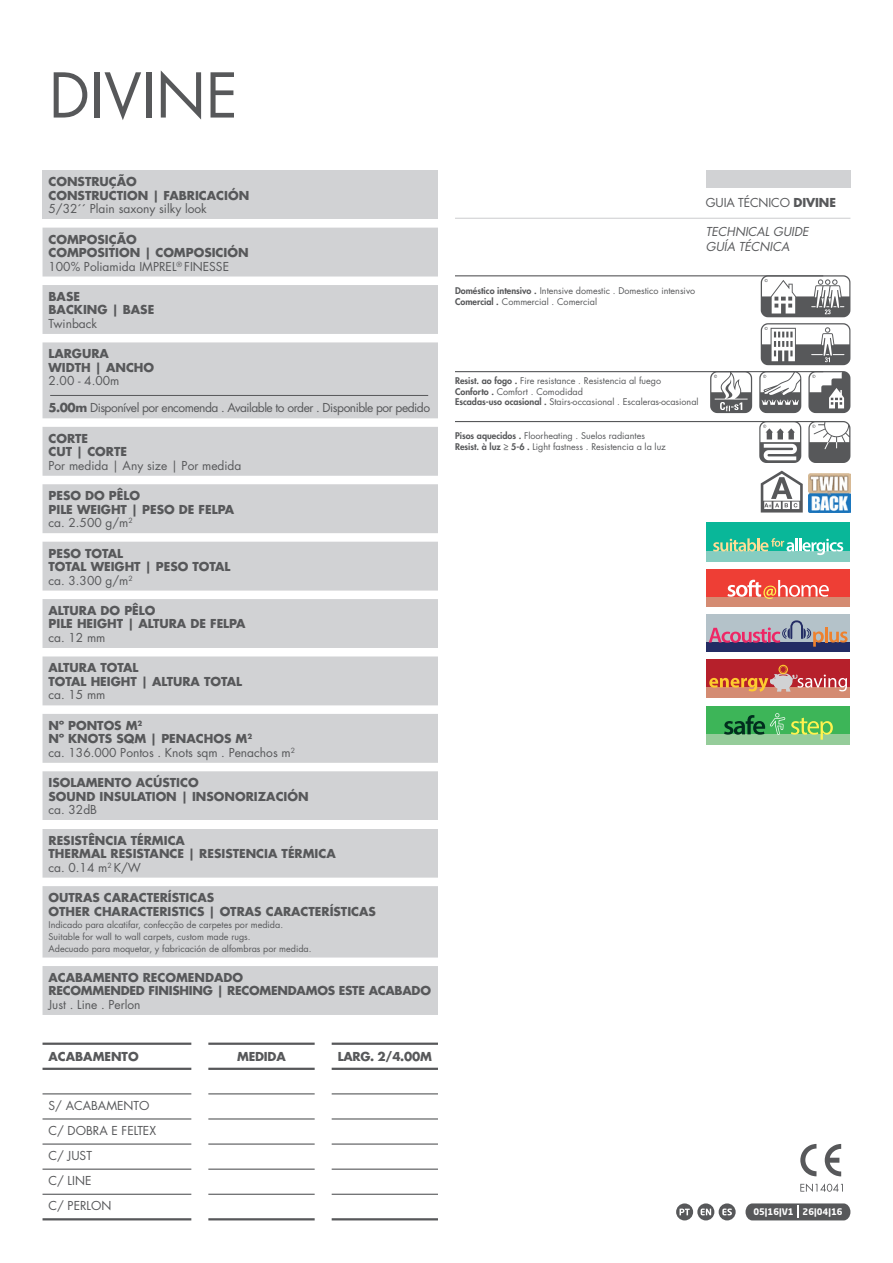
<style>
.page{position:relative;width:893px;height:1263px;background:#fff}
.page>*{position:absolute;margin:0;border:0;box-sizing:border-box;transform-origin:0 0}
.t1{font:60px "Futura Std";color:#57585a}
.Parágrafo_básico{font:700 12px/13.5px "Futura Std";color:#57585a}
.Parágrafo_básico-2{font:12px "Futura Std";color:#57585a}
.Parágrafo_básico-3{font:700 12px/13.5px "Futura Std";letter-spacing:-.02em;color:#57585a}
.Parágrafo_básico-4{font:12px "Futura Std";letter-spacing:-.04em;color:#57585a}
.t2{font:italic 12px "Futura Std";color:#57585a}
.Parágrafo_básico-5{font:9px "Futura Std";color:#57585a}
.t3{font:700 9px "Neo Sans Std";color:#fff}
.s1{font-weight:700}
.s2{font-weight:800}
</style>
<div class="page">
<div style="left:43px;top:170px;width:395px;height:49px;background:#d1d2d4"></div>
<svg style="left:43px;top:228px;width:395px;height:787px;fill:#d1d2d4"></svg>
<div style="left:43px;top:771px;width:395px;height:107px;background:#d1d2d4"></div>
<div style="left:43px;top:820px;width:395px;height:9px;background:#fff"></div>
<svg style="left:43px;top:1044px;width:395px;height:25px"></svg>
<hr style="left:43px;top:1093px;width:148px;height:1px;background:#57585a">
<hr style="left:208px;top:1093px;width:107px;height:1px;background:#57585a">
<hr style="left:332px;top:1093px;width:106px;height:1px;background:#57585a">
<hr style="left:43px;top:1118px;width:148px;height:1px;background:#57585a">
<hr style="left:208px;top:1118px;width:107px;height:1px;background:#57585a">
<hr style="left:332px;top:1118px;width:106px;height:1px;background:#57585a">
<hr style="left:43px;top:1143px;width:148px;height:1px;background:#57585a">
<hr style="left:208px;top:1143px;width:107px;height:1px;background:#57585a">
<hr style="left:332px;top:1143px;width:106px;height:1px;background:#57585a">
<hr style="left:43px;top:1168px;width:148px;height:2px;background:#57585a">
<hr style="left:208px;top:1168px;width:107px;height:2px;background:#57585a">
<hr style="left:332px;top:1168px;width:106px;height:2px;background:#57585a">
<hr style="left:43px;top:1042px;width:148px;height:3px;background:#57585a">
<hr style="left:43px;top:1068px;width:148px;height:2px;background:#57585a">
<hr style="left:208px;top:1042px;width:107px;height:3px;background:#57585a">
<hr style="left:208px;top:1068px;width:107px;height:2px;background:#57585a">
<hr style="left:332px;top:1042px;width:106px;height:3px;background:#57585a">
<hr style="left:332px;top:1068px;width:106px;height:2px;background:#57585a">
<hr style="left:43px;top:1194px;width:148px;height:1px;background:#57585a">
<hr style="left:208px;top:1194px;width:107px;height:1px;background:#57585a">
<hr style="left:332px;top:1194px;width:106px;height:1px;background:#57585a">
<hr style="left:43px;top:1218px;width:148px;height:2px;background:#57585a">
<hr style="left:208px;top:1218px;width:107px;height:2px;background:#57585a">
<hr style="left:332px;top:1218px;width:106px;height:2px;background:#57585a">
<hr style="left:455px;top:218px;width:395px;height:1px;background:#d1d2d4">
<div style="left:706px;top:170px;width:144px;height:18px;background:#d1d2d4"></div>
<div style="left:676px;top:1203px;width:17px;height:17px;background:#57585a;border-radius:50%"></div>
<svg style="left:679px;top:1208px;width:11px;height:7px"></svg>
<svg style="left:697px;top:1203px;width:17px;height:17px"></svg>
<svg style="left:701px;top:1208px;width:10px;height:7px"></svg>
<div style="left:719px;top:1203px;width:17px;height:17px;background:#57585a;border-radius:50%"></div>
<svg style="left:722px;top:1208px;width:10px;height:7px"></svg>
<svg style="left:745px;top:1203px;width:105px;height:17px"></svg>
<svg style="left:800px;top:1183px;width:43px;height:9px"></svg>
<svg style="left:800px;top:1144px;width:41px;height:32px"></svg>
<hr style="left:455px;top:275px;width:368px;height:1px;background:#57585a">
<hr style="left:455px;top:371px;width:368px;height:1px;background:#57585a">
<hr style="left:455px;top:421px;width:368px;height:1px;background:#57585a">
<hr style="left:50px;top:395px;width:378px;height:1px;background:#57585a">
<svg style="left:761px;top:275px;width:89px;height:42px"></svg>
<svg style="left:761px;top:323px;width:89px;height:42px"></svg>
<svg style="left:759px;top:371px;width:42px;height:42px"></svg>
<svg style="left:808px;top:371px;width:42px;height:42px"></svg>
<svg style="left:759px;top:422px;width:42px;height:41px"></svg>
<svg style="left:710px;top:371px;width:42px;height:42px"></svg>
<svg style="left:808px;top:421px;width:42px;height:42px"></svg>
<img style="left:808px;top:473px;width:42px;height:39px">
<div style="left:706px;top:523px;width:144px;height:39px;background:#09b799"></div>
<div style="left:706px;top:552px;width:144px;height:10px;background:#86cdc1"></div>
<svg style="left:713px;top:538px;width:130px;height:17px"></svg>
<div style="left:706px;top:706px;width:144px;height:39px;background:#3db558"></div>
<div style="left:706px;top:735px;width:144px;height:10px;background:#95cc9a"></div>
<svg style="left:791px;top:718px;width:42px;height:22px"></svg>
<svg style="left:724px;top:713px;width:61px;height:22px"></svg>
<div style="left:706px;top:569px;width:144px;height:38px;background:#ee3e35"></div>
<div style="left:706px;top:597px;width:144px;height:10px;background:#d48b72"></div>
<svg style="left:727px;top:580px;width:102px;height:19px"></svg>
<div style="left:706px;top:614px;width:144px;height:38px;background:#b4c2c9"></div>
<div style="left:706px;top:642px;width:144px;height:10px;background:#232c64"></div>
<svg style="left:709px;top:620px;width:138px;height:27px"></svg>
<div style="left:706px;top:659px;width:144px;height:39px;background:#b6202b"></div>
<div style="left:706px;top:687px;width:144px;height:11px;background:#d48b72"></div>
<svg style="left:709px;top:665px;width:138px;height:27px"></svg>
<svg style="left:761px;top:471px;width:42px;height:41px"></svg>
<p class="t1" style="left:49px;top:57px;width:190px">DIVINE</p>
<p class="Parágrafo_básico" style="left:49px;top:175px;width:202px">CONSTRUÇÃO<br>CONSTRUCTION | FABRICACIÓN</p>
<p class="Parágrafo_básico-2" style="left:49px;top:201px;width:160px">5/32´´ Plain saxony silky look</p>
<p class="Parágrafo_básico" style="left:49px;top:232px;width:202px">COMPOSIÇÃO<br>COMPOSITION | COMPOSICIÓN</p>
<p class="Parágrafo_básico-2" style="left:49px;top:258px;width:182px">100% Poliamida IMPREL<sup>®</sup> FINESSE</p>
<p class="Parágrafo_básico" style="left:49px;top:289px;width:107px">BASE<br>BACKING | BASE</p>
<p class="Parágrafo_básico-2" style="left:49px;top:316px;width:50px">Twinback</p>
<p class="Parágrafo_básico" style="left:49px;top:347px;width:107px">LARGURA<br>WIDTH | ANCHO</p>
<p class="Parágrafo_básico-2" style="left:49px;top:373px;width:72px">2.00 - 4.00m</p>
<p class="Parágrafo_básico-4" style="left:49px;top:400px;width:383px"><span class="s1">5.00m</span> Disponível por encomenda . Available to order . Disponible por pedido</p>
<p class="Parágrafo_básico" style="left:49px;top:431px;width:80px">CORTE<br>CUT | CORTE</p>
<p class="Parágrafo_básico-2" style="left:49px;top:458px;width:194px">Por medida | Any size | Por medida</p>
<p class="Parágrafo_básico" style="left:49px;top:489px;width:187px">PESO DO PÊLO<br>PILE WEIGHT | PESO DE FELPA</p>
<p class="Parágrafo_básico-2" style="left:49px;top:515px;width:86px">ca. 2.500 g/m<sup>2</sup></p>
<p class="Parágrafo_básico" style="left:49px;top:546px;width:184px">PESO TOTAL<br>TOTAL WEIGHT | PESO TOTAL</p>
<p class="Parágrafo_básico-2" style="left:49px;top:572px;width:86px">ca. 3.300 g/m<sup>2</sup></p>
<p class="Parágrafo_básico" style="left:49px;top:604px;width:199px">ALTURA DO PÊLO<br>PILE HEIGHT | ALTURA DE FELPA</p>
<p class="Parágrafo_básico-2" style="left:49px;top:630px;width:58px">ca. 12 mm</p>
<p class="Parágrafo_básico" style="left:49px;top:661px;width:195px">ALTURA TOTAL<br>TOTAL HEIGHT | ALTURA TOTAL</p>
<p class="Parágrafo_básico-2" style="left:49px;top:687px;width:58px">ca. 15 mm</p>
<p class="Parágrafo_básico" style="left:49px;top:718px;width:205px">Nº PONTOS M<sup>2<br></sup>Nº KNOTS SQM | PENACHOS M<sup>2</sup></p>
<p class="Parágrafo_básico-2" style="left:49px;top:745px;width:248px">ca. 136.000 Pontos . Knots sqm . Penachos m<sup>2</sup></p>
<p class="Parágrafo_básico" style="left:49px;top:776px;width:262px">ISOLAMENTO ACÚSTICO<br>SOUND INSULATION | INSONORIZACIÓN</p>
<p class="Parágrafo_básico-2" style="left:49px;top:802px;width:50px">ca. 32dB</p>
<p class="Parágrafo_básico" style="left:49px;top:833px;width:289px">RESISTÊNCIA TÉRMICA<br>THERMAL RESISTANCE | RESISTENCIA TÉRMICA</p>
<p class="Parágrafo_básico-2" style="left:49px;top:859px;width:94px">ca. 0.14 m<sup>2</sup> K/W</p>
<p class="Parágrafo_básico" style="left:49px;top:891px;width:329px">OUTRAS CARACTERÍSTICAS<br>OTHER CHARACTERISTICS | OTRAS CARACTERÍSTICAS</p>
<p class="Parágrafo_básico-5" style="left:49px;top:918px;width:236px">Indicado para alcatifar, confecção de carpetes por medida.</p>
<p class="Parágrafo_básico-5" style="left:49px;top:930px;width:204px">Suitable for wall to wall carpets, custom made rugs.</p>
<p class="Parágrafo_básico-5" style="left:49px;top:942px;width:265px">Adecuado para moquetar, y fabricación de alfombras por medida.</p>
<p class="Parágrafo_básico-3" style="left:49px;top:970px;width:384px">ACABAMENTO RECOMENDADO<br>RECOMMENDED FINISHING | RECOMENDAMOS ESTE ACABADO</p>
<p class="Parágrafo_básico-2" style="left:49px;top:997px;width:94px">Just . Line . Perlon</p>
<p class="Parágrafo_básico" style="left:49px;top:1050px;width:92px">ACABAMENTO</p>
<p class="Parágrafo_básico" style="left:237px;top:1050px;width:50px">MEDIDA</p>
<p class="Parágrafo_básico" style="left:338px;top:1050px;width:96px">LARG. 2/4.00M</p>
<p class="Parágrafo_básico-2" style="left:49px;top:1098px;width:102px">S/ ACABAMENTO</p>
<p class="Parágrafo_básico-2" style="left:49px;top:1123px;width:109px">C/ DOBRA E FELTEX</p>
<p class="Parágrafo_básico-2" style="left:49px;top:1148px;width:45px">C/ JUST</p>
<p class="Parágrafo_básico-2" style="left:49px;top:1173px;width:44px">C/ LINE</p>
<p class="Parágrafo_básico-2" style="left:49px;top:1198px;width:64px">C/ PERLON</p>
<p class="Parágrafo_básico-2" style="left:706px;top:195px;width:132px">GUIA TÉCNICO <span class="s1">DIVINE</span></p>
<p class="t2" style="left:706px;top:224px;width:104px">TECHNICAL GUIDE</p>
<p class="t2" style="left:706px;top:239px;width:85px">GUÍA TÉCNICA</p>
<p class="Parágrafo_básico-5" style="left:455px;top:285px;width:242px"><span class="s2">Doméstico intensivo .</span> Intensive domestic . Domestico intensivo</p>
<p class="Parágrafo_básico-5" style="left:455px;top:295px;width:144px"><span class="s2">Comercial .</span> Commercial . Comercial</p>
<p class="Parágrafo_básico-5" style="left:455px;top:375px;width:208px"><span class="s2">Resist. ao fogo .</span> Fire resistance . Resistencia al fuego</p>
<p class="Parágrafo_básico-5" style="left:455px;top:386px;width:129px"><span class="s2">Conforto .</span> Comfort . Comodidad</p>
<p class="Parágrafo_básico-5" style="left:455px;top:396px;width:245px"><span class="s2">Escadas-uso ocasional .</span> Stairs-occasional . Escaleras-ocasional</p>
<p class="Parágrafo_básico-5" style="left:455px;top:430px;width:191px"><span class="s2">Pisos aquecidos .</span> Floorheating . Suelos radiantes</p>
<p class="Parágrafo_básico-5" style="left:455px;top:441px;width:212px"><span class="s2">Resist. à luz ≥ 5-6 .</span> Light fastness . Resistencia a la luz</p>
<p class="t3" style="left:753px;top:1206px;width:42px">05|16|V1</p>
<p class="t3" style="left:803px;top:1206px;width:42px">26|04|16</p>
</div>
